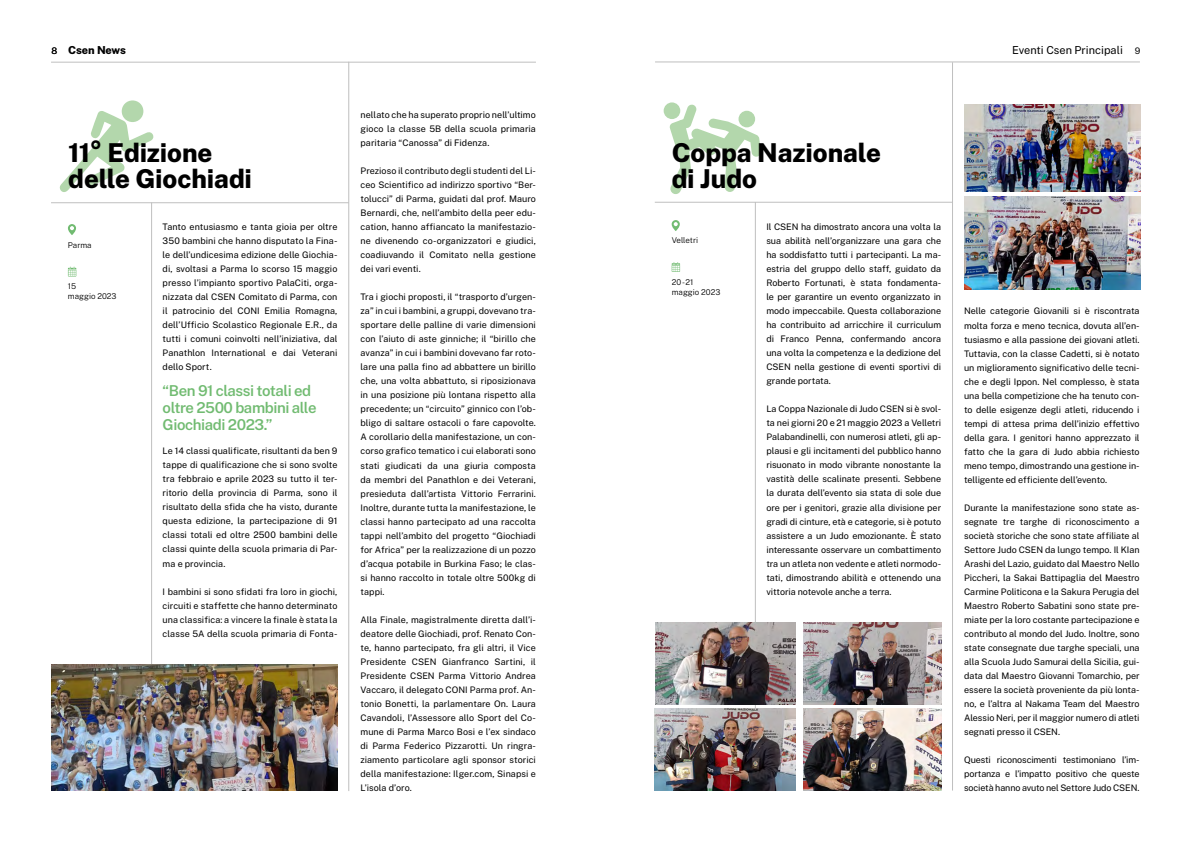
<style>
.page{position:relative;width:1191px;height:842px;background:#fff}
.page>*{position:absolute;margin:0;border:0;box-sizing:border-box;transform-origin:0 0}
.t1{font:800 26px/26px "Public Sans";letter-spacing:-.005em;color:#000}
.t2{font:600 15px/17px "Public Sans";letter-spacing:-.03em;color:#71bb71}
.t3{font:11px "Public Sans";color:#000}
.t4{font:800 11px "Public Sans";letter-spacing:-.01em;color:#000}
.t5{font:9px/14px "Public Sans";color:#000;text-align:justify}
.t6{font:300 8px/10px "Public Sans";color:#000}
.s1{font-weight:400;font-size:9px}
.s2{font-size:9px}
</style>
<div class="page">
<hr style="left:655px;top:61px;width:485px;height:1px;background:#bfbfbf">
<hr style="left:51px;top:62px;width:485px;height:1px;background:#bfbfbf">
<svg style="left:663px;top:102px;width:17px;height:17px"></svg>
<svg style="left:669px;top:104px;width:92px;height:90px"></svg>
<hr style="left:755px;top:202px;width:1px;height:588px;background:#bfbfbf">
<hr style="left:952px;top:62px;width:1px;height:728px;background:#bfbfbf">
<hr style="left:655px;top:202px;width:297px;height:1px;background:#bfbfbf">
<img style="left:655px;top:708px;width:140px;height:82px">
<img style="left:803px;top:708px;width:138px;height:82px">
<img style="left:803px;top:622px;width:138px;height:82px">
<img style="left:655px;top:622px;width:140px;height:82px">
<svg style="left:671px;top:262px;width:9px;height:10px"></svg>
<svg style="left:671px;top:220px;width:9px;height:11px"></svg>
<img style="left:964px;top:104px;width:176px;height:88px">
<img style="left:964px;top:196px;width:176px;height:94px">
<svg style="left:59px;top:110px;width:95px;height:82px"></svg>
<div style="left:122px;top:100px;width:21px;height:22px;background:#b3d7ac;border-radius:50%"></div>
<hr style="left:151px;top:202px;width:1px;height:589px;background:#bfbfbf">
<hr style="left:348px;top:62px;width:1px;height:729px;background:#bfbfbf">
<hr style="left:51px;top:202px;width:298px;height:1px;background:#bfbfbf">
<svg style="left:68px;top:224px;width:8px;height:11px"></svg>
<svg style="left:68px;top:267px;width:8px;height:9px"></svg>
<img style="left:51px;top:664px;width:286px;height:126px">
<p class="t4" style="left:52px;top:42px;width:76px"><span class="s1">8</span> Csen News</p>
<p class="t3" style="left:1012px;top:42px;width:130px">Eventi Csen Principali <span class="s2">9</span></p>
<h1 class="t1" style="left:68px;top:138px;width:185px">11° Edizione delle Giochiadi</h1>
<p class="t6" style="left:68px;top:240px;width:25px">Parma</p>
<p class="t6" style="left:68px;top:281px;width:50px">15<br>maggio 2023</p>
<p class="t5" style="left:163px;top:220px;width:176px">Tanto entusiasmo e tanta gioia per oltre 350 bambini che hanno disputato la Fina&shy;le dell’undicesima edizione delle Giochia&shy;di, svoltasi a Parma lo scorso 15 maggio presso l’impianto sportivo PalaCiti, orga&shy;nizzata dal CSEN Comitato di Parma, con il patrocinio del CONI Emilia Romagna, dell’Ufficio Scolastico Regionale E.R., da tutti i comuni coinvolti nell’iniziativa, dal Panathlon International e dai Veterani dello Sport.</p>
<h2 class="t2" style="left:163px;top:381px;width:155px">“Ben 91 classi totali ed oltre 2500 bambini alle<br>Giochiadi 2023.”</h2>
<p class="t5" style="left:163px;top:444px;width:176px">Le 14 classi qualificate, risultanti da ben 9 tappe di qualificazione che si sono svolte tra febbraio e aprile 2023 su tutto il ter&shy;ritorio della provincia di Parma, sono il risultato della sfida che ha visto, durante questa edizione, la partecipazione di 91 classi totali ed oltre 2500 bambini delle classi quinte della scuola primaria di Par&shy;ma e provincia.</p>
<p class="t5" style="left:163px;top:584px;width:176px">I bambini si sono sfidati fra loro in giochi, circuiti e staffette che hanno determinato una classifica: a vincere la finale è stata la classe 5A della scuola primaria di Fonta-</p>
<p class="t5" style="left:360px;top:108px;width:177px">nellato che ha superato proprio nell’ultimo gioco la classe 5B della scuola primaria paritaria “Canossa” di Fidenza.</p>
<p class="t5" style="left:360px;top:164px;width:177px">Prezioso il contributo degli studenti del Li&shy;ceo Scientifico ad indirizzo sportivo “Ber&shy;tolucci” di Parma, guidati dal prof. Mauro Bernardi, che, nell’ambito della peer edu&shy;cation, hanno affiancato la manifestazio&shy;ne divenendo co-organizzatori e giudici, coadiuvando il Comitato nella gestione dei vari eventi.</p>
<p class="t5" style="left:360px;top:290px;width:177px">Tra i giochi proposti, il “trasporto d’urgen&shy;za” in cui i bambini, a gruppi, dovevano tra&shy;sportare delle palline di varie dimensioni con l’aiuto di aste ginniche; il “birillo che avanza” in cui i bambini dovevano far roto&shy;lare una palla fino ad abbattere un birillo che, una volta abbattuto, si riposizionava in una posizione più lontana rispetto alla precedente; un “circuito” ginnico con l’ob&shy;bligo di saltare ostacoli o fare capovolte.<br>A corollario della manifestazione, un con&shy;corso grafico tematico i cui elaborati sono stati giudicati da una giuria composta da membri del Panathlon e dei Veterani, presieduta dall’artista Vittorio Ferrarini.<br>Inoltre, durante tutta la manifestazione, le classi hanno partecipato ad una raccolta tappi nell’ambito del progetto “Giochiadi for Africa” per la realizzazione di un pozzo d’acqua potabile in Burkina Faso; le clas&shy;si hanno raccolto in totale oltre 500kg di tappi.</p>
<p class="t5" style="left:360px;top:612px;width:177px">Alla Finale, magistralmente diretta dall’i&shy;deatore delle Giochiadi, prof. Renato Con&shy;te, hanno partecipato, fra gli altri, il Vice Presidente CSEN Gianfranco Sartini, il Presidente CSEN Parma Vittorio Andrea Vaccaro, il delegato CONI Parma prof. An&shy;tonio Bonetti, la parlamentare On. Laura Cavandoli, l’Assessore allo Sport del Co&shy;mune di Parma Marco Bosi e l’ex sindaco di Parma Federico Pizzarotti. Un ringra&shy;ziamento particolare agli sponsor storici della manifestazione: Ilger.com, Sinapsi e L’isola d’oro.</p>
<h1 class="t1" style="left:671px;top:138px;width:211px">Coppa Nazionale di Judo</h1>
<p class="t6" style="left:671px;top:234px;width:28px">Velletri</p>
<p class="t6" style="left:671px;top:276px;width:50px">20 -21 maggio 2023</p>
<p class="t5" style="left:766px;top:220px;width:176px">Il CSEN ha dimostrato ancora una volta la sua abilità nell’organizzare una gara che ha soddisfatto tutti i partecipanti. La ma&shy;estria del gruppo dello staff, guidato da Roberto Fortunati, è stata fondamenta&shy;le per garantire un evento organizzato in modo impeccabile. Questa collaborazione ha contribuito ad arricchire il curriculum di Franco Penna, confermando ancora una volta la competenza e la dedizione del CSEN nella gestione di eventi sportivi di grande portata.</p>
<p class="t5" style="left:766px;top:402px;width:176px">La Coppa Nazionale di Judo CSEN si è svol&shy;ta nei giorni 20 e 21 maggio 2023 a Velletri Palabandinelli, con numerosi atleti, gli ap&shy;plausi e gli incitamenti del pubblico hanno risuonato in modo vibrante nonostante la vastità delle scalinate presenti. Sebbene la durata dell’evento sia stata di sole due ore per i genitori, grazie alla divisione per gradi di cinture, età e categorie, si è potuto assistere a un Judo emozionante. È stato interessante osservare un combattimento tra un atleta non vedente e atleti normodo&shy;tati, dimostrando abilità e ottenendo una vittoria notevole anche a terra.</p>
<p class="t5" style="left:964px;top:304px;width:177px">Nelle categorie Giovanili si è riscontrata molta forza e meno tecnica, dovuta all’en&shy;tusiasmo e alla passione dei giovani atleti.<br>Tuttavia, con la classe Cadetti, si è notato un miglioramento significativo delle tecni&shy;che e degli Ippon. Nel complesso, è stata una bella competizione che ha tenuto con&shy;to delle esigenze degli atleti, riducendo i tempi di attesa prima dell’inizio effettivo della gara. I genitori hanno apprezzato il fatto che la gara di Judo abbia richiesto meno tempo, dimostrando una gestione in&shy;telligente ed efficiente dell’evento.</p>
<p class="t5" style="left:964px;top:500px;width:177px">Durante la manifestazione sono state as&shy;segnate tre targhe di riconoscimento a società storiche che sono state affiliate al Settore Judo CSEN da lungo tempo. Il KIan Arashi del Lazio, guidato dal Maestro Nello Piccheri, la Sakai Battipaglia del Maestro Carmine Politicona e la Sakura Perugia del Maestro Roberto Sabatini sono state pre&shy;miate per la loro costante partecipazione e contributo al mondo del Judo. Inoltre, sono state consegnate due targhe speciali, una alla Scuola Judo Samurai della Sicilia, gui&shy;data dal Maestro Giovanni Tomarchio, per essere la società proveniente da più lonta&shy;no, e l’altra al Nakama Team del Maestro Alessio Neri, per il maggior numero di atleti segnati presso il CSEN.</p>
<p class="t5" style="left:964px;top:752px;width:177px">Questi riconoscimenti testimoniano l’im&shy;portanza e l’impatto positivo che queste società hanno avuto nel Settore Judo CSEN.</p>
</div>
